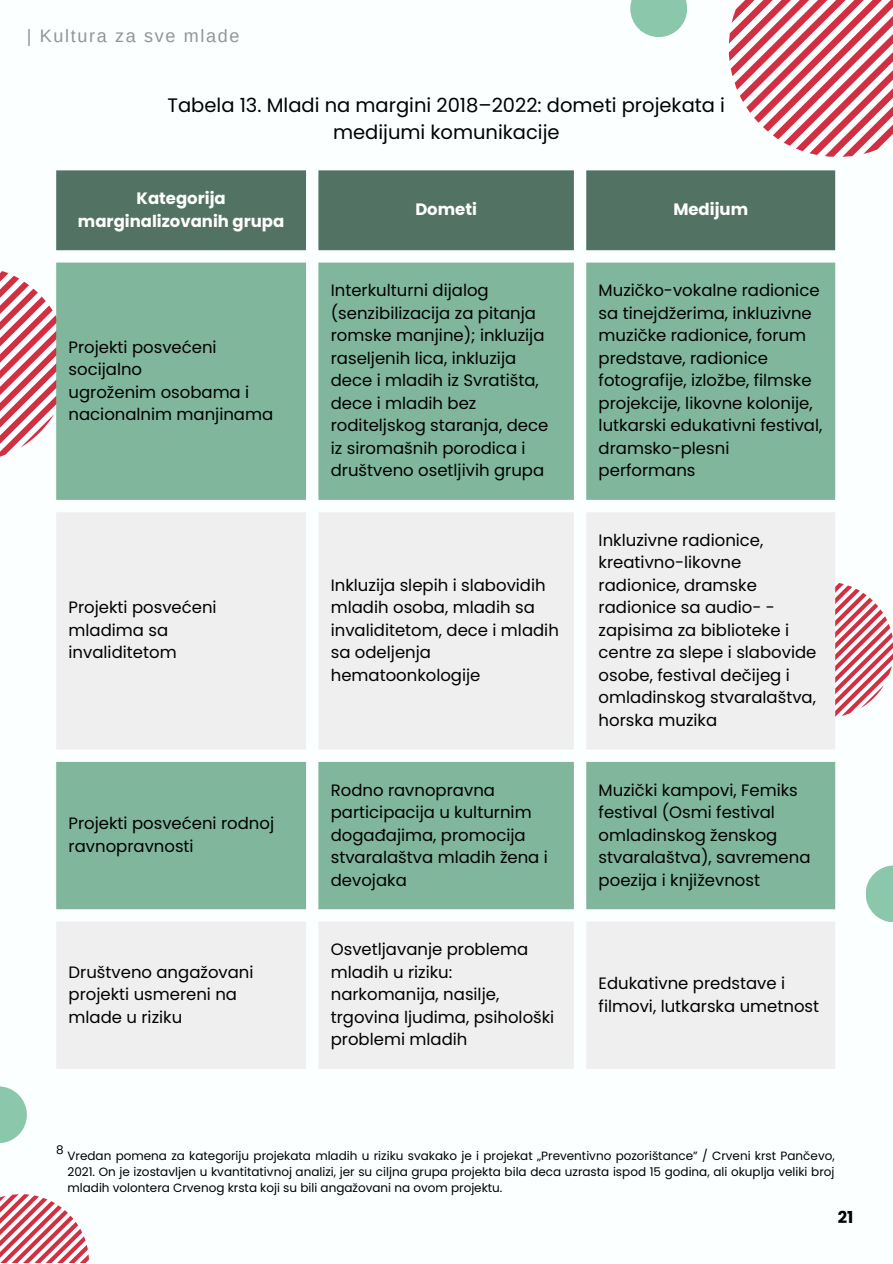
<style>
.page{position:relative;width:893px;height:1264px;background:#fff}
.page>*{position:absolute;margin:0;border:0;box-sizing:border-box;transform-origin:0 0}
.t1{font:19.5px/27px "Poppins";color:#000;text-align:center}
.t2{font:18px "Arimo";letter-spacing:.09em;color:#969494}
.t3{font:16.5px/22.5px "Poppins";color:#000}
.t4{font:700 16.5px/22.5px "Poppins";color:#fff;text-align:center}
.t5{font:700 16.5px "Poppins";color:#000}
.t6{font:12px/16px "Poppins";color:#000;text-align:justify}
</style>
<div class="page">
<div style="left:0;top:0;width:892px;height:1262px;background:#fbffff"></div>
<svg style="left:0;top:271px;width:56px;height:186px"></svg>
<svg style="left:835px;top:583px;width:57px;height:134px"></svg>
<div style="left:56px;top:170px;width:779px;height:80px;background:#527263"></div>
<div style="left:56px;top:262px;width:779px;height:238px;background:#7fb69c"></div>
<svg style="left:56px;top:512px;width:779px;height:556px;fill:#efefef"></svg>
<svg style="left:728px;top:0;width:164px;height:157px"></svg>
<div style="left:630px;top:0;width:57px;height:37px;background:#8bc7aa"></div>
<svg style="left:0;top:1194px;width:89px;height:68px"></svg>
<svg style="left:0;top:1086px;width:27px;height:57px;fill:#8bc7aa"></svg>
<svg style="left:866px;top:865px;width:26px;height:57px"></svg>
<p class="t2" style="left:27px;top:25px;width:214px">| Kultura za sve mlade</p>
<p class="t1" style="left:167px;top:91px;width:559px">Tabela 13. Mladi na margini 2018–2022: dometi projekata i medijumi komunikacije</p>
<p class="t4" style="left:78px;top:187px;width:208px">Kategorija marginalizovanih grupa</p>
<p class="t4" style="left:415px;top:198px;width:63px">Dometi</p>
<p class="t4" style="left:673px;top:198px;width:76px">Medijum</p>
<p class="t3" style="left:69px;top:335px;width:150px">Projekti posvećeni socijalno</p>
<p class="t3" style="left:69px;top:380px;width:182px">ugroženim osobama i</p>
<p class="t3" style="left:69px;top:403px;width:206px">nacionalnim manjinama</p>
<p class="t3" style="left:69px;top:596px;width:150px">Projekti posvećeni mladima sa</p>
<p class="t3" style="left:69px;top:641px;width:109px">invaliditetom</p>
<p class="t3" style="left:69px;top:812px;width:207px">Projekti posvećeni rodnoj ravnopravnosti</p>
<p class="t3" style="left:69px;top:960px;width:186px">Društveno angažovani projekti usmereni na mlade u riziku</p>
<p class="t3" style="left:331px;top:279px;width:219px">Interkulturni dijalog (senzibilizacija za pitanja romske manjine); inkluzija raseljenih lica, inkluzija dece i mladih iz Svratišta, dece i mladih bez roditeljskog staranja, dece iz siromašnih porodica i društveno osetljivih grupa</p>
<p class="t3" style="left:598px;top:279px;width:225px">Muzičko-vokalne radionice sa tinejdžerima, inkluzivne muzičke radionice, forum predstave, radionice fotografije, izložbe, filmske projekcije, likovne kolonije, lutkarski edukativni festival, dramsko-plesni performans</p>
<p class="t3" style="left:331px;top:574px;width:229px">Inkluzija slepih i slabovidih mladih osoba, mladih sa invaliditetom, dece i mladih sa odeljenja hematoonkologije</p>
<p class="t3" style="left:598px;top:529px;width:219px">Inkluzivne radionice, kreativno-likovne radionice, dramske radionice sa audio- - zapisima za biblioteke i centre za slepe i slabovide osobe, festival dečijeg i omladinskog stvaralaštva, horska muzika</p>
<p class="t3" style="left:331px;top:778px;width:218px">Rodno ravnopravna participacija u kulturnim događajima, promocija stvaralaštva mladih žena i devojaka</p>
<p class="t3" style="left:598px;top:778px;width:213px">Muzički kampovi, Femiks festival (Osmi festival omladinskog ženskog stvaralaštva), savremena poezija i književnost</p>
<p class="t3" style="left:331px;top:938px;width:225px">Osvetljavanje problema mladih u riziku: narkomanija, nasilje, trgovina ljudima, psihološki problemi mladih</p>
<p class="t3" style="left:598px;top:972px;width:222px">Edukativne predstave i filmovi, lutkarska umetnost</p>
<p class="t6" style="left:56px;top:1141px;width:9px">8</p>
<p class="t6" style="left:67px;top:1147px;width:768px">Vredan pomena za kategoriju projekata mladih u riziku svakako je i projekat „Preventivno pozorištance” / Crveni krst Pančevo, 2021. On je izostavljen u kvantitativnoj analizi, jer su ciljna grupa projekta bila deca uzrasta ispod 15 godina, ali okuplja veliki broj mladih volontera Crvenog krsta koji su bili angažovani na ovom projektu.</p>
<p class="t5" style="left:837px;top:1205px;width:17px">21</p>
</div>
